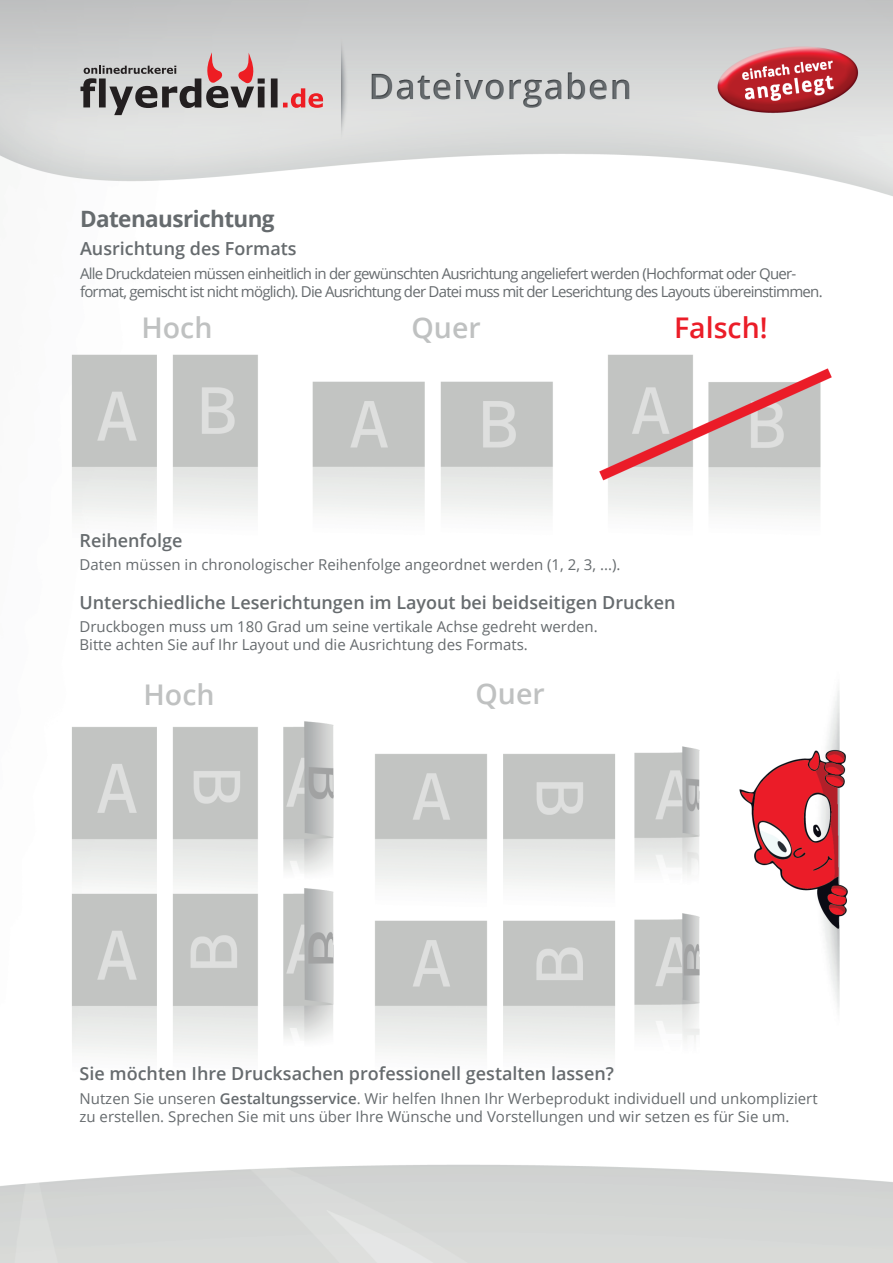
<style>
.page{position:relative;width:893px;height:1263px;background:#fff}
.page>*{position:absolute;margin:0;border:0;box-sizing:border-box;transform-origin:0 0}
.t1{font:600 28.5px "Open Sans";color:#bfc1c1}
.t2{font:600 28.5px "Open Sans";color:#eb1d28}
.t3{font:700 22.5px "Open Sans";letter-spacing:-.025em;color:#666b6e}
.t4{font:600 18px "Open Sans";color:#666b6e}
.t5{font:18px "Myriad Pro";color:#231f20}
.t6{font:15px/18px "Open Sans";color:#666b6e}
.t7{font:15px/18px "Open Sans";letter-spacing:-.05em;color:#666b6e}
.s1{font-weight:600}
</style>
<div class="page">
<img style="left:0;top:0;width:893px;height:1263px">
<svg style="left:81px;top:52px;width:242px;height:63px"></svg>
<p class="t3" style="left:80px;top:202px;width:196px">Datenausrichtung</p>
<p class="t4" style="left:80px;top:236px;width:218px">Ausrichtung des Formats</p>
<p class="t7" style="left:80px;top:264px;width:744px">Alle Druckdateien müssen einheitlich in der gewünschten Ausrichtung angeliefert werden (Hochformat oder Quer&shy;format, gemischt ist nicht möglich). Die Ausrichtung der Datei muss mit der Leserichtung des Layouts übereinstimmen.</p>
<p class="t1" style="left:141px;top:308px;width:73px">Hoch</p>
<p class="t1" style="left:411px;top:308px;width:71px">Quer</p>
<p class="t2" style="left:674px;top:308px;width:95px">Falsch!</p>
<p class="t4" style="left:80px;top:528px;width:105px">Reihenfolge</p>
<p class="t6" style="left:80px;top:555px;width:542px">Daten müssen in chronologischer Reihenfolge angeordnet werden (1, 2, 3, ...).</p>
<p class="t4" style="left:80px;top:590px;width:598px">Unterschiedliche Leserichtungen im Layout bei beidseitigen Drucken</p>
<p class="t6" style="left:80px;top:617px;width:520px">Druckbogen muss um 180 Grad um seine vertikale Achse gedreht werden.<br>Bitte achten Sie auf Ihr Layout und die Ausrichtung des Formats.</p>
<p class="t1" style="left:144px;top:675px;width:73px">Hoch</p>
<p class="t1" style="left:476px;top:674px;width:71px">Quer</p>
<p class="t4" style="left:80px;top:1061px;width:536px">Sie möchten Ihre Drucksachen professionell gestalten lassen?</p>
<p class="t6" style="left:80px;top:1089px;width:740px">Nutzen Sie unseren <span class="s1">Gestaltungsservice</span>. Wir helfen Ihnen Ihr Werbeprodukt individuell und unkompliziert zu erstellen. Sprechen Sie mit uns über Ihre Wünsche und Vorstellungen und wir setzen es für Sie um.</p>
<p class="t5" style="left:219px;top:1087px;width:378px">https://www.flyerdevil.de/service-and-gestaltung/</p>
</div>
